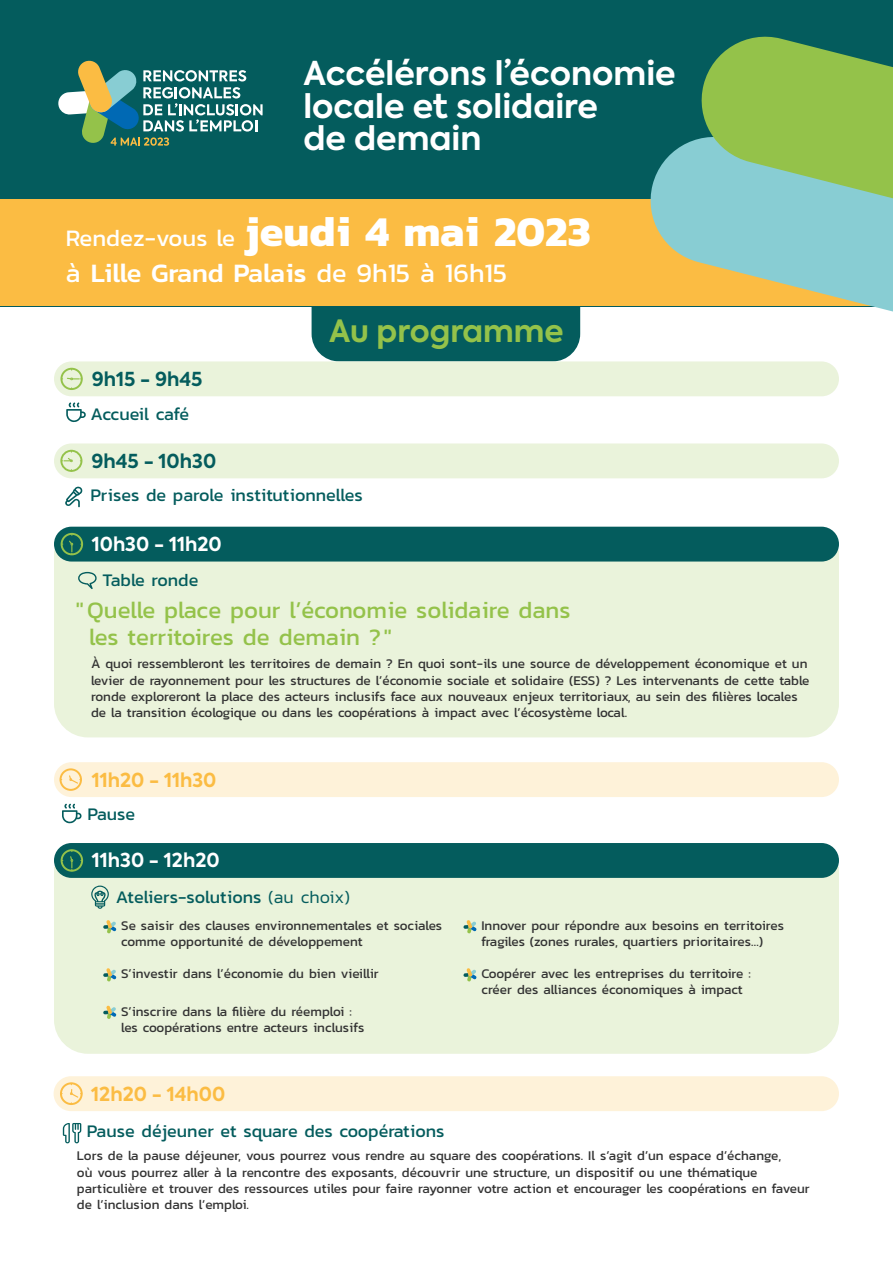
<style>
.page{position:relative;width:893px;height:1263px;background:#fff}
.page>*{position:absolute;margin:0;border:0;box-sizing:border-box;transform-origin:0 0}
.t1{font:700 32.7px/32.7px "Axiforma";color:#fff}
.t2{font:700 30.6px "Axiforma";color:#94c24a}
.t3{font:500 27px "Kanit";color:#fff}
.t4{font:24px/27px "Kanit";color:#94c24a}
.t5{font:24px "Kanit";color:#fff}
.t6{font:700 19.2px "Axiforma";color:#fff}
.t7{font:700 19.2px "Axiforma";color:#fbbc43}
.t8{font:700 19.2px "Axiforma";color:#045c5d}
.t9{font:18px "Kanit";color:#045c5d}
.t10{font:18px "Kanit";letter-spacing:-.035em;color:#045c5d}
.t11{font:13.5px/16.2px "Kanit";color:#333}
.s1{font-weight:700;font-size:43.05px}
.s2{font-weight:400}
.s3{font-weight:300}
</style>
<div class="page">
<div style="left:0;top:0;width:893px;height:306px;background:#045c5d"></div>
<div style="left:0;top:199px;width:893px;height:107px;background:#fbbc43"></div>
<svg style="left:644px;top:140px;width:249px;height:172px;fill:#88cdd3"></svg>
<svg style="left:58px;top:61px;width:205px;height:85px"></svg>
<div style="left:312px;top:306px;width:268px;height:55px;background:#045c5d"></div>
<div style="left:54px;top:550px;width:785px;height:187px;background:#eaf3db"></div>
<div style="left:54px;top:867px;width:785px;height:187px;background:#eaf3db"></div>
<div style="left:54px;top:361px;width:785px;height:35px;background:#eaf3db;border-radius:17px"></div>
<div style="left:54px;top:443px;width:785px;height:35px;background:#eaf3db;border-radius:17px"></div>
<div style="left:54px;top:527px;width:785px;height:34px;background:#045c5d;border-radius:17px"></div>
<div style="left:54px;top:762px;width:785px;height:35px;background:#fef2d9;border-radius:17px"></div>
<div style="left:54px;top:1076px;width:785px;height:35px;background:#fef2d9;border-radius:17px"></div>
<div style="left:54px;top:843px;width:785px;height:35px;background:#045c5d;border-radius:17px"></div>
<svg style="left:103px;top:920px;width:13px;height:13px"></svg>
<svg style="left:103px;top:968px;width:13px;height:14px"></svg>
<svg style="left:103px;top:1005px;width:13px;height:14px"></svg>
<svg style="left:463px;top:920px;width:14px;height:13px"></svg>
<svg style="left:463px;top:968px;width:14px;height:14px"></svg>
<svg style="left:60px;top:367px;width:23px;height:23px"></svg>
<svg style="left:60px;top:449px;width:23px;height:23px"></svg>
<svg style="left:60px;top:532px;width:23px;height:24px"></svg>
<svg style="left:66px;top:402px;width:20px;height:20px"></svg>
<svg style="left:62px;top:804px;width:20px;height:19px"></svg>
<svg style="left:78px;top:572px;width:19px;height:17px"></svg>
<svg style="left:60px;top:849px;width:24px;height:23px"></svg>
<svg style="left:59px;top:768px;width:23px;height:23px"></svg>
<svg style="left:65px;top:487px;width:18px;height:20px"></svg>
<svg style="left:60px;top:1082px;width:23px;height:23px"></svg>
<svg style="left:63px;top:1123px;width:18px;height:20px"></svg>
<svg style="left:91px;top:885px;width:18px;height:24px"></svg>
<svg style="left:695px;top:36px;width:198px;height:212px;background:#82bc7d"></svg>
<h1 class="t1" style="left:303px;top:57px;width:374px">Accélérons l’économie locale et solidaire<br>de demain</h1>
<h3 class="t5" style="left:66px;top:220px;width:526px">Rendez-vous le <span class="s1">jeudi 4 mai 2023</span></h3>
<h3 class="t3" style="left:66px;top:252px;width:443px"><span class="s2">à</span> Lille Grand Palais <span class="s2">de 9h15 à 16h15</span></h3>
<h2 class="t2" style="left:329px;top:309px;width:236px">Au programme</h2>
<h3 class="t8" style="left:92px;top:366px;width:112px">9h15 - 9h45</h3>
<h3 class="t10" style="left:90px;top:400px;width:100px">Accueil café</h3>
<h3 class="t8" style="left:91px;top:447px;width:126px">9h45 - 10h30</h3>
<h3 class="t9" style="left:90px;top:482px;width:274px">Prises de parole institutionnelles</h3>
<h3 class="t6" style="left:92px;top:530px;width:132px">10h30 - 11h20</h3>
<h3 class="t9" style="left:103px;top:567px;width:97px">Table ronde</h3>
<h3 class="t4" style="left:89px;top:596px;width:483px;text-indent:-13px">"Quelle place pour l’économie solidaire dans les territoires de demain ? "</h3>
<p class="t11" style="left:91px;top:655px;width:720px">À quoi ressembleront les territoires de demain ? En quoi sont-ils une source de développement économique et un levier de rayonnement pour les structures de l’économie sociale et solidaire (ESS) ? Les intervenants de cette table ronde exploreront la place des acteurs inclusifs face aux nouveaux enjeux territoriaux, au sein des filières locales de la transition écologique ou dans les coopérations à impact avec l’écosystème local.</p>
<h3 class="t7" style="left:92px;top:767px;width:126px">11h20 - 11h30</h3>
<h3 class="t9" style="left:87px;top:801px;width:49px">Pause</h3>
<h3 class="t6" style="left:92px;top:847px;width:129px">11h30 - 12h20</h3>
<h3 class="t9" style="left:116px;top:883px;width:236px">Ateliers-solutions <span class="s3">(au choix)</span></h3>
<p class="t11" style="left:121px;top:917px;width:323px">Se saisir des clauses environnementales et sociales comme opportunité de développement</p>
<p class="t11" style="left:121px;top:965px;width:259px">S’investir dans l’économie du bien vieillir</p>
<p class="t11" style="left:121px;top:1003px;width:245px">S’inscrire dans la filière du réemploi : les coopérations entre acteurs inclusifs</p>
<h3 class="t7" style="left:91px;top:1081px;width:136px">12h20 - 14h00</h3>
<h3 class="t9" style="left:87px;top:1118px;width:359px">Pause déjeuner et square des coopérations</h3>
<p class="t11" style="left:481px;top:917px;width:304px">Innover pour répondre aux besoins en territoires fragiles (zones rurales, quartiers prioritaires…)</p>
<p class="t11" style="left:481px;top:965px;width:271px">Coopérer avec les entreprises du territoire : créer des alliances économiques à impact</p>
<p class="t11" style="left:77px;top:1147px;width:734px">Lors de la pause déjeuner, vous pourrez vous rendre au square des coopérations. Il s’agit d’un espace d’échange,<br>où vous pourrez aller à la rencontre des exposants, découvrir une structure, un dispositif ou une thématique particulière et trouver des ressources utiles pour faire rayonner votre action et encourager les coopérations en faveur de l’inclusion dans l’emploi.</p>
</div>
